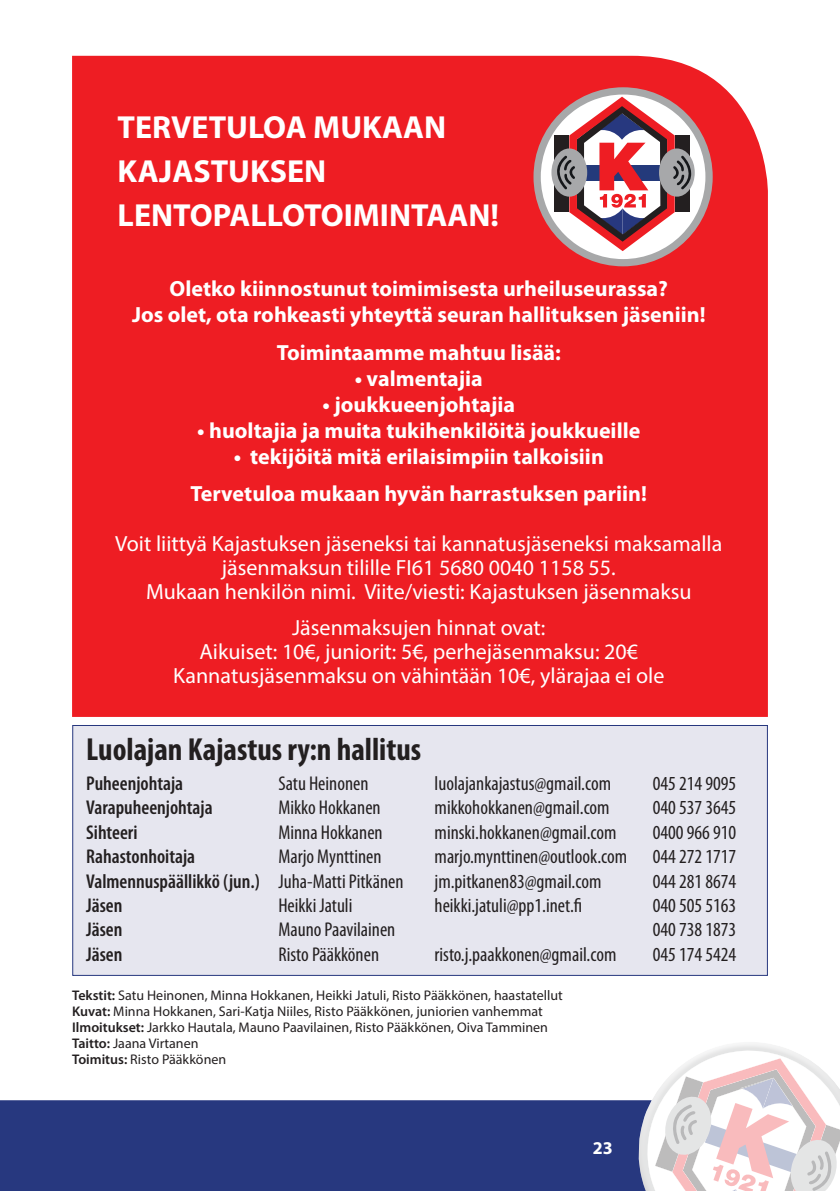
<style>
.page{position:relative;width:840px;height:1191px;background:#fff}
.page>*{position:absolute;margin:0;border:0;box-sizing:border-box;transform-origin:0 0}
.otsikko_uusi{font:700 32px "Myriad Pro";color:#fff}
.OTSIKKO{font:700 condensed 32px "Myriad Pro";color:#231f20}
.leipis{font:700 22px "Myriad Pro";color:#fff}
.leipis-2{font:22px "Myriad Pro";color:#fff}
.leipis-3{font:condensed 20px "Myriad Pro";color:#231f20}
.leipis-4{font:600 condensed 20px "Myriad Pro";color:#231f20}
.t1{font:700 18px "Myriad Pro";color:#fff}
.leipis-5{font:14px "Myriad Pro";color:#231f20}
.s1{font-weight:400}
.s2{font-weight:600}
</style>
<div class="page">
<div style="left:1px;top:1100px;width:606px;height:91px;background:#27387f"></div>
<svg style="left:0;top:1100px;width:1px;height:91px"></svg>
<svg style="left:607px;top:1044px;width:232px;height:147px"></svg>
<div style="left:72px;top:56px;width:695px;height:661px;background:#ee1d23"></div>
<div style="left:72px;top:725px;width:695px;height:251px;background:#e6e6ef;border:1px solid #27387f"></div>
<svg style="left:533px;top:87px;width:179px;height:179px"></svg>
<p class="otsikko_uusi" style="left:118px;top:107px;width:330px">TERVETULOA MUKAAN</p>
<p class="otsikko_uusi" style="left:118px;top:151px;width:210px">KAJASTUKSEN</p>
<p class="otsikko_uusi" style="left:118px;top:195px;width:383px">LENTOPALLOTOIMINTAAN!</p>
<p class="leipis" style="left:169px;top:275px;width:499px">Oletko kiinnostunut toimimisesta urheiluseurassa?</p>
<p class="leipis" style="left:132px;top:301px;width:575px">Jos olet, ota rohkeasti yhteyttä seuran hallituksen jäseniin!</p>
<p class="leipis" style="left:276px;top:338px;width:285px">Toimintaamme mahtuu lisää:</p>
<p class="leipis" style="left:354px;top:364px;width:130px">• valmentajia</p>
<p class="leipis" style="left:322px;top:390px;width:194px">• joukkueenjohtajia</p>
<p class="leipis" style="left:197px;top:416px;width:444px">• huoltajia ja muita tukihenkilöitä joukkueille</p>
<p class="leipis" style="left:234px;top:442px;width:371px">• tekijöitä mitä erilaisimpiin talkoisiin</p>
<p class="leipis" style="left:190px;top:479px;width:457px">Tervetuloa mukaan hyvän harrastuksen pariin!</p>
<p class="leipis-2" style="left:115px;top:530px;width:608px">Voit liittyä Kajastuksen jäseneksi tai kannatusjäseneksi maksamalla</p>
<p class="leipis-2" style="left:222px;top:554px;width:395px">jäsenmaksun tilille FI61 5680 0040 1158 55.</p>
<p class="leipis-2" style="left:146px;top:578px;width:546px">Mukaan henkilön nimi. Viite/viesti: Kajastuksen jäsenmaksu</p>
<p class="leipis-2" style="left:292px;top:613px;width:255px">Jäsenmaksujen hinnat ovat:</p>
<p class="leipis-2" style="left:199px;top:637px;width:440px">Aikuiset: 10€, juniorit: 5€, perhejäsenmaksu: 20€</p>
<p class="leipis-2" style="left:173px;top:661px;width:492px">Kannatusjäsenmaksu on vähintään 10€, ylärajaa ei ole</p>
<p class="OTSIKKO" style="left:86px;top:729px;width:336px">Luolajan Kajastus ry:n hallitus</p>
<p class="leipis-4" style="left:86px;top:771px;width:98px">Puheenjohtaja</p>
<p class="leipis-3" style="left:278px;top:771px;width:92px">Satu Heinonen</p>
<p class="leipis-3" style="left:434px;top:771px;width:178px">luolajankajastus@gmail.com</p>
<p class="leipis-3" style="left:652px;top:771px;width:85px">045 214 9095</p>
<p class="leipis-4" style="left:86px;top:795px;width:128px">Varapuheenjohtaja</p>
<p class="leipis-3" style="left:278px;top:795px;width:104px">Mikko Hokkanen</p>
<p class="leipis-3" style="left:434px;top:795px;width:176px">mikkohokkanen@gmail.com</p>
<p class="leipis-3" style="left:652px;top:795px;width:85px">040 537 3645</p>
<p class="leipis-4" style="left:86px;top:819px;width:53px">Sihteeri</p>
<p class="leipis-3" style="left:278px;top:820px;width:106px">Minna Hokkanen</p>
<p class="leipis-3" style="left:434px;top:820px;width:183px">minski.hokkanen@gmail.com</p>
<p class="leipis-3" style="left:652px;top:820px;width:85px">0400 966 910</p>
<p class="leipis-4" style="left:86px;top:844px;width:110px">Rahastonhoitaja</p>
<p class="leipis-3" style="left:278px;top:844px;width:104px">Marjo Mynttinen</p>
<p class="leipis-3" style="left:434px;top:844px;width:194px">marjo.mynttinen@outlook.com</p>
<p class="leipis-3" style="left:652px;top:844px;width:85px">044 272 1717</p>
<p class="leipis-4" style="left:86px;top:868px;width:318px">Valmennuspäällikkö (jun.) <span class="s1">Juha-Matti Pitkänen</span></p>
<p class="leipis-3" style="left:434px;top:869px;width:168px">jm.pitkanen83@gmail.com</p>
<p class="leipis-3" style="left:652px;top:869px;width:85px">044 281 8674</p>
<p class="leipis-4" style="left:86px;top:893px;width:38px">Jäsen</p>
<p class="leipis-3" style="left:278px;top:893px;width:75px">Heikki Jatuli</p>
<p class="leipis-3" style="left:434px;top:893px;width:149px">heikki.jatuli@pp1.inet.fi</p>
<p class="leipis-3" style="left:652px;top:893px;width:85px">040 505 5163</p>
<p class="leipis-4" style="left:86px;top:917px;width:38px">Jäsen</p>
<p class="leipis-3" style="left:278px;top:917px;width:118px">Mauno Paavilainen</p>
<p class="leipis-3" style="left:652px;top:917px;width:85px">040 738 1873</p>
<p class="leipis-4" style="left:86px;top:941px;width:38px">Jäsen</p>
<p class="leipis-3" style="left:278px;top:942px;width:102px">Risto Pääkkönen</p>
<p class="leipis-3" style="left:434px;top:942px;width:183px">risto.j.paakkonen@gmail.com</p>
<p class="leipis-3" style="left:652px;top:942px;width:85px">045 174 5424</p>
<p class="leipis-5" style="left:72px;top:986px;width:492px"><span class="s2">Tekstit:</span> Satu Heinonen, Minna Hokkanen, Heikki Jatuli, Risto Pääkkönen, haastatellut</p>
<p class="leipis-5" style="left:72px;top:1002px;width:472px"><span class="s2">Kuvat:</span> Minna Hokkanen, Sari-Katja Niiles, Risto Pääkkönen, juniorien vanhemmat</p>
<p class="leipis-5" style="left:72px;top:1018px;width:477px"><span class="s2">Ilmoitukset:</span> Jarkko Hautala, Mauno Paavilainen, Risto Pääkkönen, Oiva Tamminen</p>
<p class="leipis-5" style="left:72px;top:1034px;width:128px"><span class="s2">Taitto:</span> Jaana Virtanen</p>
<p class="leipis-5" style="left:72px;top:1050px;width:156px"><span class="s2">Toimitus:</span> Risto Pääkkönen</p>
<p class="t1" style="left:592px;top:1136px;width:21px">23</p>
</div>
